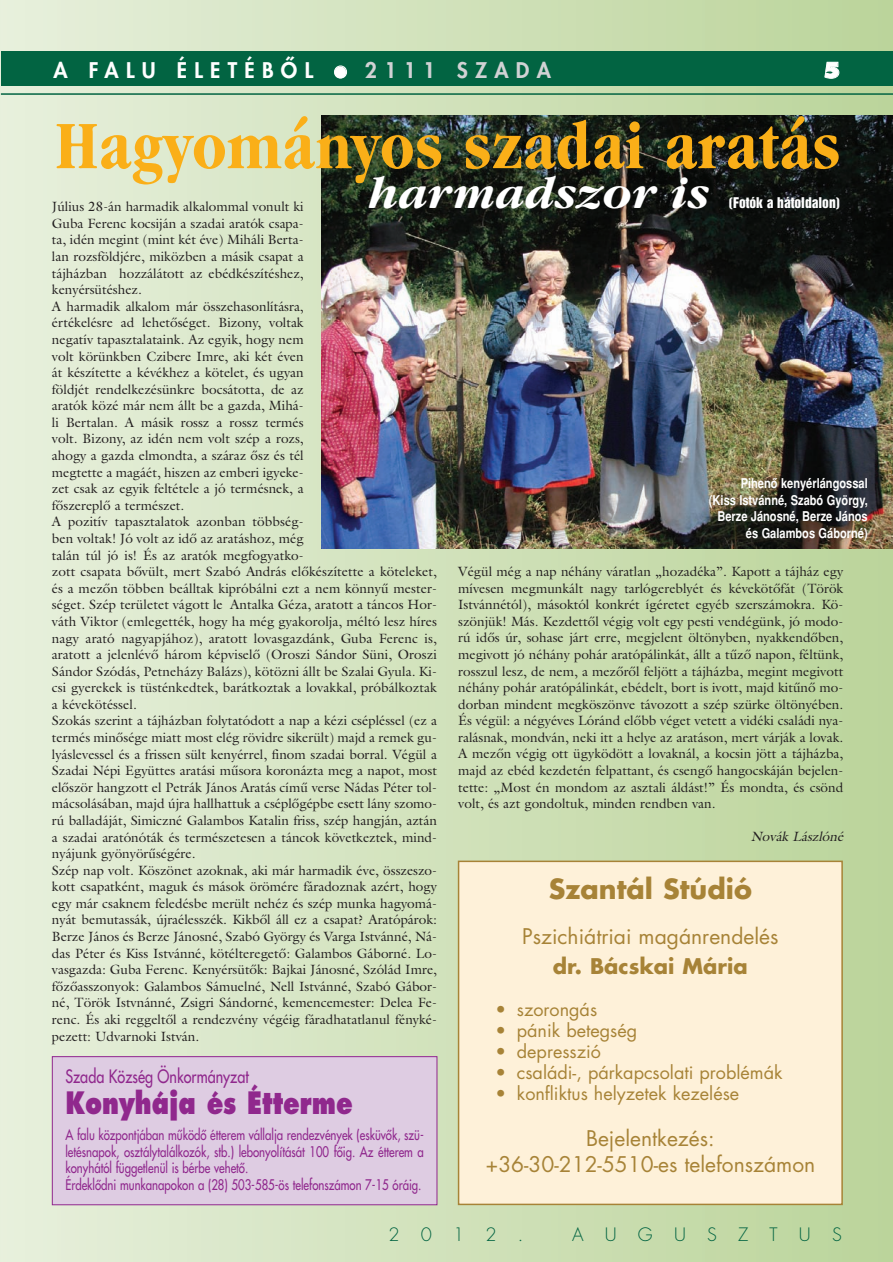
<style>
.page{position:relative;width:893px;height:1262px;background:#fff}
.page>*{position:absolute;margin:0;border:0;box-sizing:border-box;transform-origin:0 0}
.t1{font:66px "Garamond AH Cond Bold DTC";color:#faaf18}
.t2{font:45px "Garamond AH Bold Italic DTC";color:#fff}
.t3{font:700 30px "H Futura Extra";color:#90288d;scale:.8 1}
.t4{font:27px "Futura AH Bold";color:#a78337}
.t5{font:21px/25.5px "Futura AH Book";color:#a78337;text-align:center}
.t6{font:21px "Futura AH Bold";color:#a78337}
.t7{font:800 21px "H Futura";letter-spacing:.345em;color:#fff}
.t8{font:800 21px "H Futura";letter-spacing:.345em;color:#d1d2d4}
.t9{font:700 21px "H Futura Extra";color:#fff}
.t10{font:18px "Futura AH Book";color:#a78337}
.t11{font:18px "H Futura";color:#90288d;scale:.8 1}
.t12{font:300 18px "H Futura";letter-spacing:1.18em;color:#026442}
.t13{font:14.25px/16.5px "H Futura";color:#90288d;scale:.8 1}
.t14{font:13.5px/16.6px "Galliard AH";color:#231f20}
.t15{font:700 13.5px/16.6px "H Helvetica Narrow";color:#fff;text-align:right}
.t16{font:13.5px "H Helvetica Inserat";color:#fff}
.t17{font:italic 13.5px "Galliard AH";color:#231f20}
</style>
<div class="page">
<div style="left:1px;top:0;width:891px;height:1261px;background:linear-gradient(to right,#e7efdc,#bbd39a)"></div>
<hr style="left:0;top:0;width:1px;height:1261px;background:#e7f0dc">
<div style="left:1px;top:52px;width:891px;height:34px;background:#026442"></div>
<hr style="left:1px;top:93px;width:891px;height:2px;background:#026442">
<div style="left:458px;top:861px;width:384px;height:343px;background:#fef1d9"></div>
<div style="left:458px;top:860px;width:384px;height:345px;border:2px solid #a78337"></div>
<div style="left:52px;top:1056px;width:385px;height:148px;background:#decce2"></div>
<div style="left:52px;top:1056px;width:385px;height:149px;border:1px solid #90288d"></div>
<img style="left:322px;top:115px;width:570px;height:433px">
<h3 class="t7" style="left:53px;top:60px;width:261px">A FALU ÉLETÉBÔL</h3>
<h3 class="t8" style="left:365px;top:60px;width:187px">2111 SZADA</h3>
<h3 class="t9" style="left:822px;top:61px;width:19px">5</h3>
<h1 class="t1" style="left:55px;top:121px;width:786px">Hagyományos szadai aratás</h1>
<h2 class="t2" style="left:368px;top:175px;width:342px">harmadszor is</h2>
<p class="t16" style="left:728px;top:197px;width:113px">(Fotók a hátoldalon)</p>
<p class="t14" style="left:52px;top:200px;width:386px">Július 28-án harmadik alkalommal vonult ki<br>Guba Ferenc kocsiján a szadai aratók csapa-<br>ta, idén megint (mint két éve) Miháli Berta-<br>lan rozsföldjére, miközben a másik csapat a<br>tájházban hozzálátott az ebédkészítéshez,<br>kenyérsütéshez.<br>A harmadik alkalom már összehasonlításra,<br>értékelésre ad lehetôséget. Bizony, voltak<br>negatív tapasztalataink. Az egyik, hogy nem<br>volt körünkben Czibere Imre, aki két éven<br>át készítette a kévékhez a kötelet, és ugyan<br>földjét rendelkezésünkre bocsátotta, de az<br>aratók közé már nem állt be a gazda, Mihá-<br>li Bertalan. A másik rossz a rossz termés<br>volt. Bizony, az idén nem volt szép a rozs,<br>ahogy a gazda elmondta, a száraz ôsz és tél<br>megtette a magáét, hiszen az emberi igyeke-<br>zet csak az egyik feltétele a jó termésnek, a<br>fôszereplô a természet.<br>A pozitív tapasztalatok azonban többség-<br>ben voltak! Jó volt az idô az aratáshoz, még<br>talán túl jó is! És az aratók megfogyatko-<br>zott csapata bôvült, mert Szabó András elôkészítette a köteleket, és a mezôn többen beálltak kipróbálni ezt a nem könnyû mester&shy;séget. Szép területet vágott le Antalka Géza, aratott a táncos Hor&shy;váth Viktor (emlegették, hogy ha még gyakorolja, méltó lesz híres nagy arató nagyapjához), aratott lovasgazdánk, Guba Ferenc is, aratott a jelenlévô három képviselô (Oroszi Sándor Süni, Oroszi Sándor Szódás, Petneházy Balázs), kötözni állt be Szalai Gyula. Ki&shy;csi gyerekek is tüsténkedtek, barátkoztak a lovakkal, próbálkoztak a kévekötéssel.<br>Szokás szerint a tájházban folytatódott a nap a kézi csépléssel (ez a termés minôsége miatt most elég rövidre sikerült) majd a remek gu&shy;lyáslevessel és a frissen sült kenyérrel, finom szadai borral. Végül a Szadai Népi Együttes aratási mûsora koronázta meg a napot, most elôször hangzott el Petrák János Aratás címû verse Nádas Péter tol&shy;mácsolásában, majd újra hallhattuk a cséplôgépbe esett lány szomo&shy;rú balladáját, Simiczné Galambos Katalin friss, szép hangján, aztán a szadai aratónóták és természetesen a táncok következtek, mind&shy;nyájunk gyönyörûségére.<br>Szép nap volt. Köszönet azoknak, aki már harmadik éve, összeszo&shy;kott csapatként, maguk és mások örömére fáradoznak azért, hogy egy már csaknem feledésbe merült nehéz és szép munka hagyomá&shy;nyát bemutassák, újraélesszék. Kikbôl áll ez a csapat? Aratópárok:<br>Berze János és Berze Jánosné, Szabó György és Varga Istvánné, Ná&shy;das Péter és Kiss Istvánné, kötélteregetô: Galambos Gáborné. Lo&shy;vasgazda: Guba Ferenc. Kenyérsütôk: Bajkai Jánosné, Szólád Imre, fôzôasszonyok: Galambos Sámuelné, Nell Istvánné, Szabó Gábor&shy;né, Török Istvnánné, Zsigri Sándorné, kemencemester: Delea Fe&shy;renc. És aki reggeltôl a rendezvény végéig fáradhatatlanul fényké&shy;pezett: Udvarnoki István.</p>
<p class="t15" style="left:708px;top:476px;width:160px">Pihenô kenyérlángossal<br>(Kiss Istvánné, Szabó György,<br>Berze Jánosné, Berze János és Galambos Gáborné)</p>
<p class="t14" style="left:458px;top:564px;width:386px;text-align:justify">Végül még a nap néhány váratlan „hozadéka”. Kapott a tájház egy mívesen megmunkált nagy tarlógereblyét és kévekötôfát (Török Istvánnétól), másoktól konkrét ígéretet egyéb szerszámokra. Kö&shy;szönjük! Más. Kezdettôl végig volt egy pesti vendégünk, jó modo&shy;rú idôs úr, sohase járt erre, megjelent öltönyben, nyakkendôben, megivott jó néhány pohár aratópálinkát, állt a tûzô napon, féltünk, rosszul lesz, de nem, a mezôrôl feljött a tájházba, megint megivott néhány pohár aratópálinkát, ebédelt, bort is ivott, majd kitûnô mo&shy;dorban mindent megköszönve távozott a szép szürke öltönyében.<br>És végül: a négyéves Lóránd elôbb véget vetett a vidéki családi nya&shy;ralásnak, mondván, neki itt a helye az aratáson, mert várják a lovak.<br>A mezôn végig ott ügyködött a lovaknál, a kocsin jött a tájházba, majd az ebéd kezdetén felpattant, és csengô hangocskáján bejelen&shy;tette: „Most én mondom az asztali áldást!” És mondta, és csönd volt, és azt gondoltuk, minden rendben van.</p>
<p class="t17" style="left:750px;top:831px;width:97px">Novák Lászlóné</p>
<h3 class="t4" style="left:548px;top:876px;width:205px">Szantál Stúdió</h3>
<h3 class="t5" style="left:522px;top:925px;width:258px">Pszichiátriai magánrendelés</h3>
<h3 class="t6" style="left:553px;top:956px;width:196px">dr. Bácskai Mária</h3>
<h3 class="t10" style="left:495px;top:1000px;width:103px">• szorongás</h3>
<h3 class="t10" style="left:495px;top:1021px;width:143px">• pánik betegség</h3>
<h3 class="t10" style="left:495px;top:1042px;width:107px">• depresszió</h3>
<h3 class="t10" style="left:495px;top:1063px;width:288px">• családi-, párkapcsolati problémák</h3>
<h3 class="t10" style="left:495px;top:1084px;width:245px">• konfliktus helyzetek kezelése</h3>
<h3 class="t5" style="left:485px;top:1127px;width:331px">Bejelentkezés:<br>+36-30-212-5510-es telefonszámon</h3>
<h3 class="t11" style="left:65px;top:1067px;width:231px">Szada Község Önkormányzat</h3>
<h3 class="t3" style="left:65px;top:1090px;width:361px">Konyhája és Étterme</h3>
<p class="t13" style="left:65px;top:1127px;width:449px">A falu központjában mûködô étterem vállalja rendezvények (esküvôk, szü&shy;letésnapok, osztálytalálkozók, stb.) lebonyolítását 100 fôig. Az étterem a konyhától függetlenül is bérbe vehetô.<br>Érdeklôdni munkanapokon a (28) 503-585-ös telefonszámon 7-15 óráig.</p>
<h3 class="t12" style="left:388px;top:1225px;width:137px">2012.</h3>
<h3 class="t12" style="left:572px;top:1225px;width:271px">AUGUSZTUS</h3>
</div>
